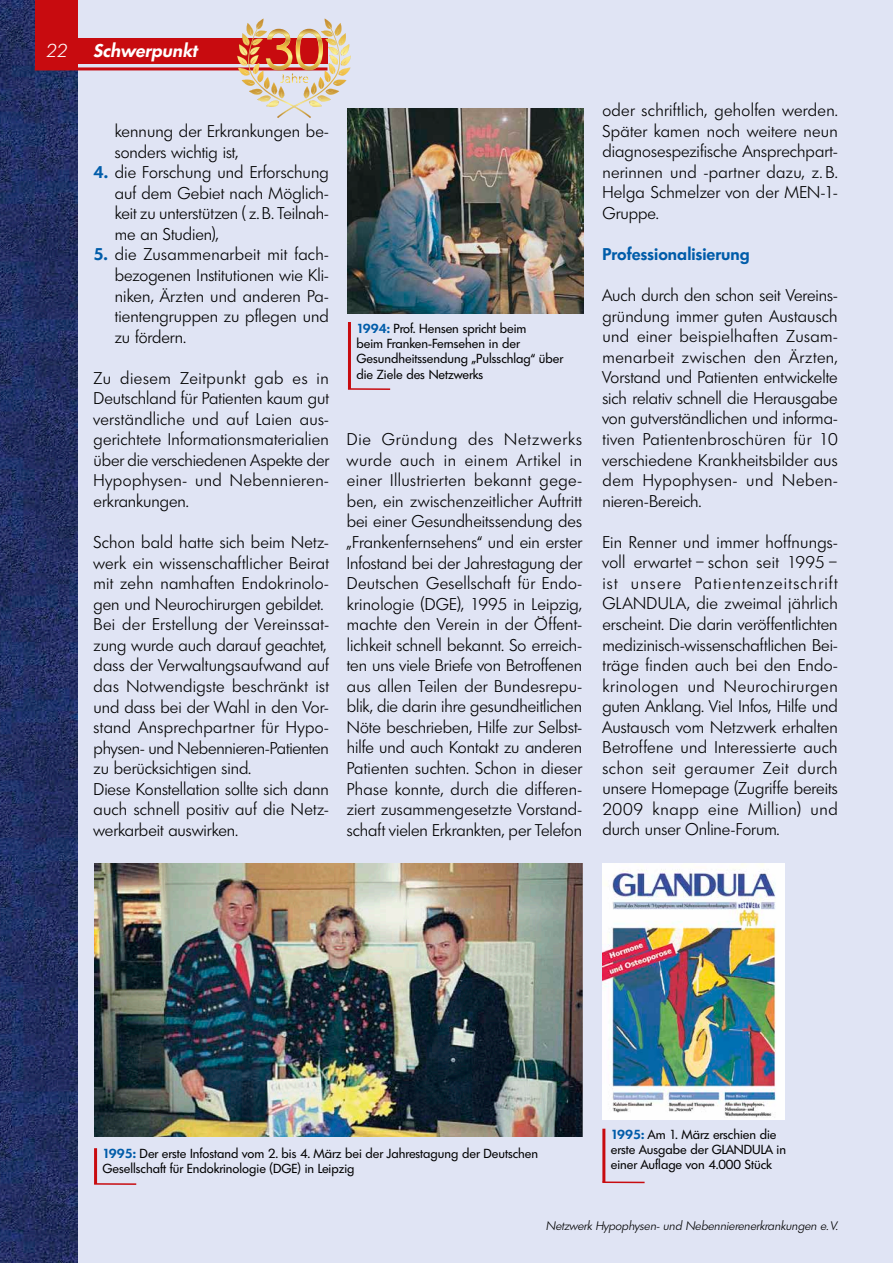
<style>
.page{position:relative;width:893px;height:1263px;background:#e0e4f4}
.page>*{position:absolute;margin:0;border:0;box-sizing:border-box;transform-origin:0 0}
.t1{font:italic 600 18px "Limerick";letter-spacing:.005em;color:#fff}
.t2{font:italic 300 18px "Limerick";color:#fff}
.t3{font:300 16.5px/20.5px "Limerick";letter-spacing:.01em;color:#000;text-align:justify}
.t4{font:600 16.5px "Limerick";letter-spacing:.005em;color:#005ca9}
.t5{font:12.75px/15.3px "Limerick";color:#000}
.t6{font:italic 300 12px "Limerick";color:#000}
.s1{font-weight:600;color:#005ca9}
</style>
<div class="page">
<img style="left:0;top:0;width:77px;height:1263px">
<div style="left:76px;top:39px;width:252px;height:25px;background:#c80b0f"></div>
<div style="left:35px;top:0;width:42px;height:69px;background:#c80b0f"></div>
<hr style="left:35px;top:67px;width:292px;height:3px;background:#c80b0f">
<svg style="left:237px;top:19px;width:114px;height:99px"></svg>
<img style="left:348px;top:108px;width:235px;height:206px">
<hr style="left:348px;top:322px;width:3px;height:67px;background:#c80b0f">
<hr style="left:348px;top:388px;width:42px;height:2px;background:#c80b0f">
<img style="left:94px;top:864px;width:488px;height:272px">
<img style="left:602px;top:864px;width:182px;height:255px">
<hr style="left:602px;top:1129px;width:3px;height:53px;background:#c80b0f">
<hr style="left:602px;top:1181px;width:43px;height:2px;background:#c80b0f">
<hr style="left:94px;top:1148px;width:3px;height:36px;background:#c80b0f">
<hr style="left:94px;top:1183px;width:42px;height:2px;background:#c80b0f">
<p class="t2" style="left:46px;top:39px;width:23px">22</p>
<p class="t1" style="left:94px;top:39px;width:105px">Schwerpunkt</p>
<p class="t3" style="left:115px;top:121px;width:216px">kennung der Erkrankungen be&shy;sonders wichtig ist,</p>
<p class="t3" style="left:115px;top:162px;width:216px;text-indent:-21px"><span class="s1">4.</span> die Forschung und Erforschung auf dem Gebiet nach Möglich&shy;keit zu unterstützen ( z. B. Teilnah&shy;me an Studien),</p>
<p class="t3" style="left:115px;top:244px;width:216px;text-indent:-21px"><span class="s1">5.</span> die Zusammenarbeit mit fach&shy;bezogenen Institutionen wie Kli&shy;niken, Ärzten und anderen Pa&shy;tientengruppen zu pflegen und zu fördern.</p>
<p class="t3" style="left:94px;top:368px;width:237px">Zu diesem Zeitpunkt gab es in Deutschland für Patienten kaum gut verständliche und auf Laien aus&shy;gerichtete Informationsmaterialien über die verschiedenen Aspekte der Hypophysen- und Nebennieren&shy;erkrankungen.</p>
<p class="t3" style="left:94px;top:532px;width:237px;text-align:left">Schon bald hatte sich beim Netz&shy;werk ein wissenschaftlicher Beirat mit zehn namhaften Endokrinolo&shy;gen und Neurochirurgen gebildet.<br>Bei der Erstellung der Vereinssat&shy;zung wurde auch darauf geachtet, dass der Verwaltungsaufwand auf das Notwendigste beschränkt ist und dass bei der Wahl in den Vor&shy;stand Ansprechpartner für Hypo&shy;physen- und Nebennieren-Patienten zu berücksichtigen sind.<br>Diese Konstellation sollte sich dann auch schnell positiv auf die Netz&shy;werkarbeit auswirken.</p>
<p class="t5" style="left:356px;top:321px;width:208px"><span class="s1">1994:</span> Prof. Hensen spricht beim<br>beim Franken-Fernsehen in der<br>Gesundheitssendung „Pulsschlag“ über die Ziele des Netzwerks</p>
<p class="t3" style="left:347px;top:429px;width:237px">Die Gründung des Netzwerks wurde auch in einem Artikel in einer Illustrierten bekannt gege&shy;ben, ein zwischenzeitlicher Auftritt bei einer Gesundheitssendung des „Frankenfernsehens“ und ein erster Infostand bei der Jahrestagung der Deutschen Gesellschaft für Endo&shy;krinologie (DGE), 1995 in Leipzig, machte den Verein in der Öffent&shy;lichkeit schnell bekannt. So erreich&shy;ten uns viele Briefe von Betroffenen aus allen Teilen der Bundesrepu&shy;blik, die darin ihre gesundheitlichen Nöte beschrieben, Hilfe zur Selbst&shy;hilfe und auch Kontakt zu anderen Patienten suchten. Schon in dieser Phase konnte, durch die differen&shy;ziert zusammengesetzte Vorstand&shy;schaft vielen Erkrankten, per Telefon</p>
<p class="t3" style="left:602px;top:100px;width:237px">oder schriftlich, geholfen werden.<br>Später kamen noch weitere neun diagnosespezifische Ansprechpart&shy;nerinnen und -partner dazu, z. B.<br>Helga Schmelzer von der MEN-1- Gruppe.</p>
<p class="t4" style="left:602px;top:243px;width:149px">Professionalisierung</p>
<p class="t3" style="left:602px;top:285px;width:237px">Auch durch den schon seit Vereins&shy;gründung immer guten Austausch und einer beispielhaften Zusam&shy;menarbeit zwischen den Ärzten, Vorstand und Patienten entwickelte sich relativ schnell die Herausgabe von gutverständlichen und informa&shy;tiven Patientenbroschüren für 10 verschiedene Krankheitsbilder aus dem Hypophysen- und Neben&shy;nieren-Bereich.</p>
<p class="t3" style="left:602px;top:532px;width:237px">Ein Renner und immer hoffnungs&shy;voll erwartet – schon seit 1995 – ist unsere Patientenzeitschrift GLANDULA, die zweimal jährlich erscheint. Die darin veröffentlichten medizinisch-wissenschaftlichen Bei&shy;träge finden auch bei den Endo&shy;krinologen und Neurochirurgen guten Anklang. Viel Infos, Hilfe und Austausch vom Netzwerk erhalten Betroffene und Interessierte auch schon seit geraumer Zeit durch unsere Homepage (Zugriffe bereits 2009 knapp eine Million) und durch unser Online-Forum.</p>
<p class="t5" style="left:103px;top:1146px;width:437px"><span class="s1">1995:</span> Der erste Infostand vom 2. bis 4. März bei der Jahrestagung der Deutschen<br>Gesellschaft für Endokrinologie (DGE) in Leipzig</p>
<p class="t5" style="left:611px;top:1126px;width:177px"><span class="s1">1995:</span> Am 1. März erschien die erste Ausgabe der GLANDULA in einer Auflage von 4.000 Stück</p>
<p class="t6" style="left:546px;top:1218px;width:293px">Netzwerk Hypophysen- und Nebennierenerkrankungen e. V.</p>
</div>
